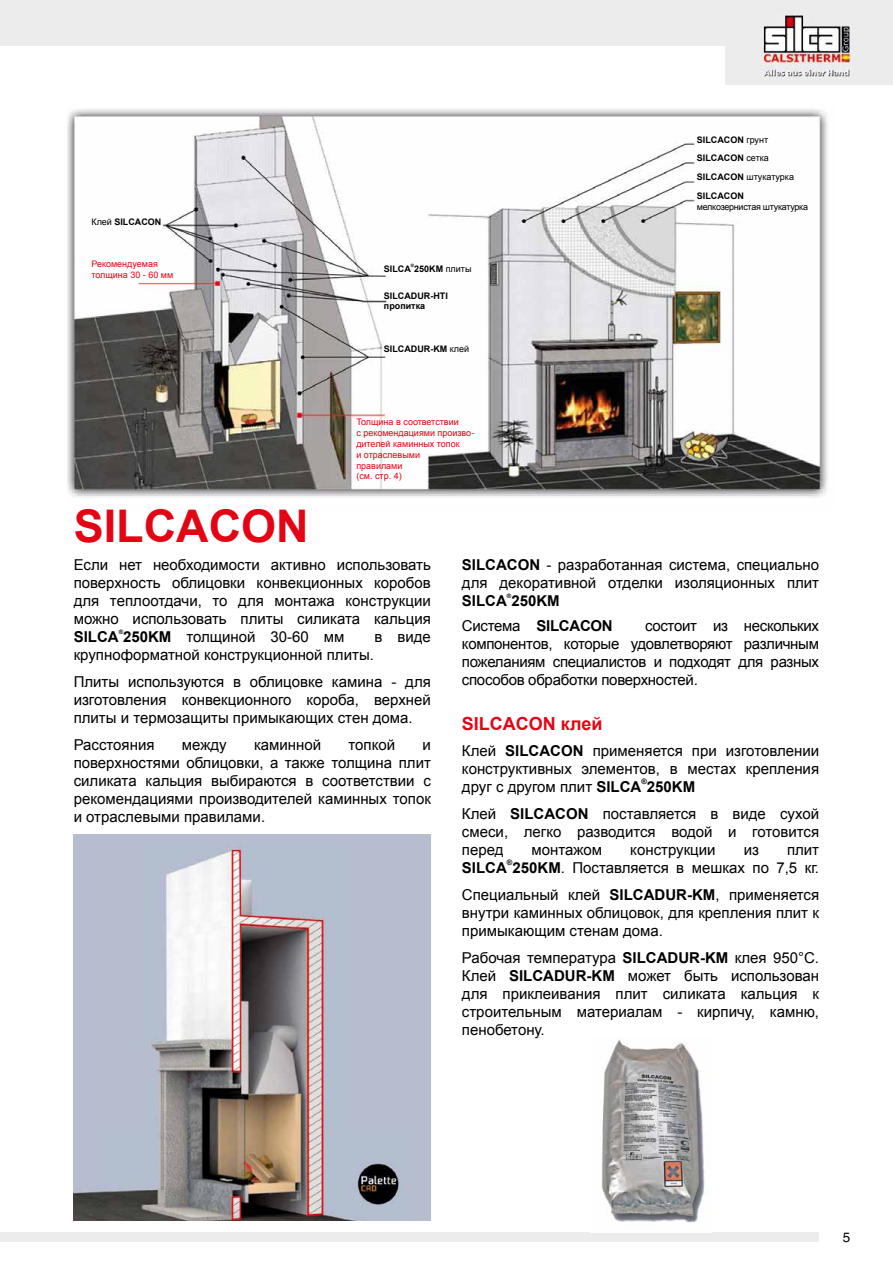
<style>
.page{position:relative;width:893px;height:1263px;background:#fff}
.page>*{position:absolute;margin:0;border:0;box-sizing:border-box;transform-origin:0 0}
.t1{font:700 45px "Arial";color:#e30514}
.t2{font:700 18px "Arial";color:#e30514}
.t3{font:15px/18px "Arial";color:#000;text-align:justify}
.t4{font:700 15px "Arial";letter-spacing:-.02em;color:#000}
.t5{font:700 15px "Arial";color:#000}
.t6{font:13.5px "Helvetica LT Std";color:#000}
.t7{font:9px/10.8px "Arial";color:#e30514}
.t8{font:700 9px/18.9px "Arial";color:#000}
.t9{font:9px "Arial";letter-spacing:-.03em;color:#000}
.t10{font:700 7.5px "Arial";color:#000}
.t11{font:700 6px "Arial";color:#000}
.t12{font:700 4.5px "Arial";color:#000}
.s1{font-weight:400}
.s2{font-weight:700}
</style>
<div class="page">
<div style="left:726px;top:0;width:167px;height:85px;background:#ececec"></div>
<div style="left:0;top:0;width:893px;height:46px;background:#ececec"></div>
<div style="left:0;top:1232px;width:819px;height:10px;background:#ececec"></div>
<img style="left:762px;top:13px;width:89px;height:64px">
<img style="left:601px;top:1040px;width:104px;height:183px">
<img style="left:68px;top:109px;width:760px;height:389px">
<img style="left:74px;top:834px;width:356px;height:386px">
<p class="t8" style="left:91px;top:212px;width:72px"><span class="s1">Клей</span> SILCACON</p>
<p class="t7" style="left:91px;top:259px;width:83px">Рекомендуемая толщина 30 - 60 мм</p>
<h1 class="t1" style="left:74px;top:496px;width:236px">SILCACON</h1>
<p class="t12" style="left:411px;top:263px;width:5px">®</p>
<p class="t8" style="left:384px;top:259px;width:89px">SILCA 250KM <span class="s1">плиты</span></p>
<p class="t8" style="left:384px;top:290px;width:65px;line-height:10.8px">SILCADUR-HTI пропитка</p>
<p class="t8" style="left:384px;top:339px;width:87px">SILCADUR-KM <span class="s1">клей</span></p>
<p class="t7" style="left:356px;top:417px;width:119px">Толщина в соответствии<br>с рекомендациями произво&shy;дителей каминных топок<br>и отраслевыми<br>правилами<br>(см. стр. 4)</p>
<p class="t8" style="left:697px;top:130px;width:99px">SILCACON <span class="s1">грунт<br></span>SILCACON <span class="s1">сетка<br></span>SILCACON <span class="s1">штукатурка<br></span>SILCACON</p>
<p class="t9" style="left:697px;top:201px;width:113px">мелкозернистая штукатурка</p>
<p class="t3" style="left:74px;top:556px;width:359px">Если нет необходимости активно использовать поверхность облицовки конвекционных коробов для теплоотдачи, то для монтажа конструкции можно использовать плиты силиката кальция <span class="s2">SILCA 250KM</span> толщиной 30-60 мм</p>
<p class="t11" style="left:119px;top:628px;width:6px">®</p>
<p class="t3" style="left:374px;top:628px;width:58px">в виде</p>
<p class="t3" style="left:74px;top:641px;width:359px;line-height:27px">крупноформатной конструкционной плиты.<br>Плиты используются в облицовке камина - для</p>
<p class="t3" style="left:74px;top:691px;width:359px">изготовления конвекционного короба, верхней плиты и термозащиты примыкающих стен дома.</p>
<p class="t3" style="left:74px;top:736px;width:82px">Расстояния</p>
<p class="t3" style="left:182px;top:736px;width:46px">между</p>
<p class="t3" style="left:254px;top:736px;width:69px">каминной</p>
<p class="t3" style="left:349px;top:736px;width:48px">топкой</p>
<p class="t3" style="left:74px;top:736px;width:359px;text-indent:349px">и поверхностями облицовки, а также толщина плит силиката кальция выбираются в соответствии с рекомендациями производителей каминных топок и отраслевыми правилами.</p>
<p class="t3" style="left:462px;top:556px;width:359px"><span class="s2">SILCACON</span> - разработанная система, специально для декоративной отделки изоляционных плит</p>
<p class="t5" style="left:462px;top:591px;width:99px">SILCA 250KM</p>
<p class="t11" style="left:507px;top:592px;width:6px">®</p>
<p class="t4" style="left:462px;top:616px;width:152px"><span class="s1">Система</span> SILCACON</p>
<p class="t3" style="left:462px;top:617px;width:359px;text-indent:183px">состоит из нескольких компонентов, которые удовлетворяют различным пожеланиям специалистов и подходят для разных способов обработки поверхностей.</p>
<p class="t2" style="left:462px;top:712px;width:142px">SILCACON клей</p>
<p class="t3" style="left:462px;top:742px;width:359px">Клей <span class="s2">SILCACON</span> применяется при изготовлении конструктивных элементов, в местах крепления друг с другом плит <span class="s2">SILCA 250KM</span></p>
<p class="t10" style="left:641px;top:777px;width:7px">®</p>
<p class="t3" style="left:462px;top:805px;width:359px">Клей <span class="s2">SILCACON</span> поставляется в виде сухой смеси, легко разводится водой и готовится перед</p>
<p class="t3" style="left:532px;top:841px;width:72px">монтажом</p>
<p class="t3" style="left:630px;top:841px;width:87px">конструкции</p>
<p class="t3" style="left:744px;top:841px;width:17px">из</p>
<p class="t3" style="left:462px;top:841px;width:359px;text-align:right">плит<br><span class="s2">SILCA 250KM</span>. Поставляется в мешках по 7,5 кг.</p>
<p class="t10" style="left:507px;top:858px;width:7px">®</p>
<p class="t3" style="left:462px;top:886px;width:359px">Специальный клей <span class="s2">SILCADUR-KM</span>, применяется внутри каминных облицовок, для крепления плит к примыкающим стенам дома.</p>
<p class="t3" style="left:462px;top:949px;width:359px">Рабочая температура <span class="s2">SILCADUR-KM</span> клея 950°C.<br>Клей <span class="s2">SILCADUR-KM</span> может быть использован для приклеивания плит силиката кальция к строительным материалам - кирпичу, камню, пенобетону.</p>
<p class="t6" style="left:843px;top:1229px;width:9px">5</p>
</div>
